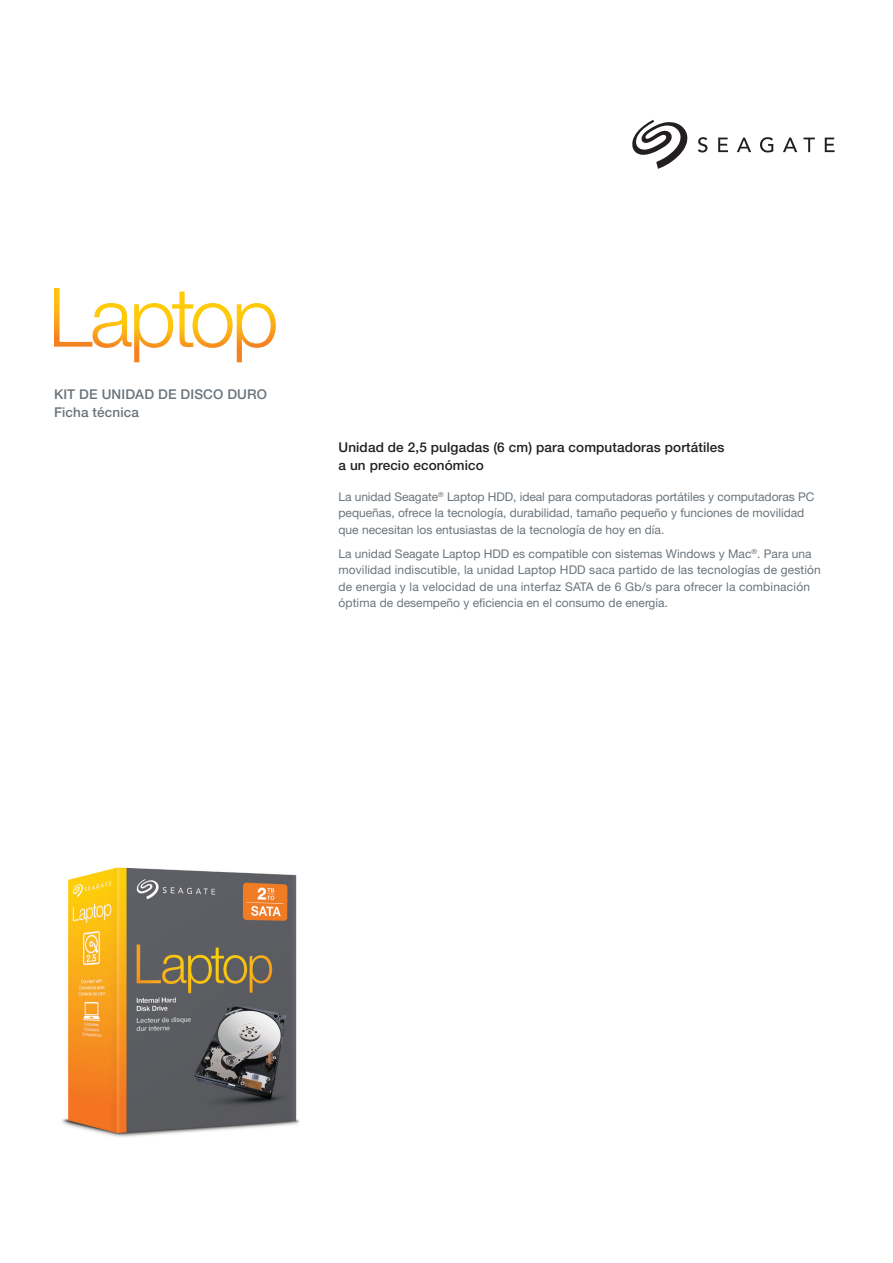
<style>
.page{position:relative;width:893px;height:1263px;background:#fff}
.page>*{position:absolute;margin:0;border:0;box-sizing:border-box;transform-origin:0 0}
.Body_Copy_Subhead{font:500 13.5px/18px "Helvetica Neue LT Std";letter-spacing:.01em;color:#231f20}
.Body_Copy_Subhead-2{font:500 13.5px/18px "Helvetica Neue LT Std";letter-spacing:.01em;color:#6a747b}
.Body_Copy{font:12px/16.5px "Helvetica Neue LT Std";color:#6a747b}
</style>
<div class="page">
<svg style="left:698px;top:137px;width:9px;height:15px"></svg>
<svg style="left:718px;top:138px;width:10px;height:14px"></svg>
<svg style="left:737px;top:138px;width:14px;height:14px"></svg>
<svg style="left:760px;top:137px;width:13px;height:15px"></svg>
<svg style="left:783px;top:138px;width:14px;height:14px"></svg>
<svg style="left:803px;top:138px;width:12px;height:14px"></svg>
<svg style="left:825px;top:138px;width:9px;height:14px"></svg>
<svg style="left:632px;top:120px;width:55px;height:49px"></svg>
<svg style="left:54px;top:288px;width:222px;height:74px"></svg>
<img style="left:62px;top:867px;width:237px;height:270px">
<p class="Body_Copy_Subhead-2" style="left:54px;top:385px;width:215px">KIT DE UNIDAD DE DISCO DURO<br>Ficha técnica</p>
<p class="Body_Copy_Subhead" style="left:338px;top:438px;width:388px">Unidad de 2,5 pulgadas (6 cm) para computadoras portátiles a un precio económico</p>
<p class="Body_Copy" style="left:338px;top:488px;width:477px">La unidad Seagate<sup>®</sup> Laptop HDD, ideal para computadoras portátiles y computadoras PC pequeñas, ofrece la tecnología, durabilidad, tamaño pequeño y funciones de movilidad que necesitan los entusiastas de la tecnología de hoy en día.</p>
<p class="Body_Copy" style="left:338px;top:545px;width:484px">La unidad Seagate Laptop HDD es compatible con sistemas Windows y Mac<sup>®</sup>. Para una movilidad indiscutible, la unidad Laptop HDD saca partido de las tecnologías de gestión de energía y la velocidad de una interfaz SATA de 6 Gb/s para ofrecer la combinación óptima de desempeño y eficiencia en el consumo de energía.</p>
</div>
